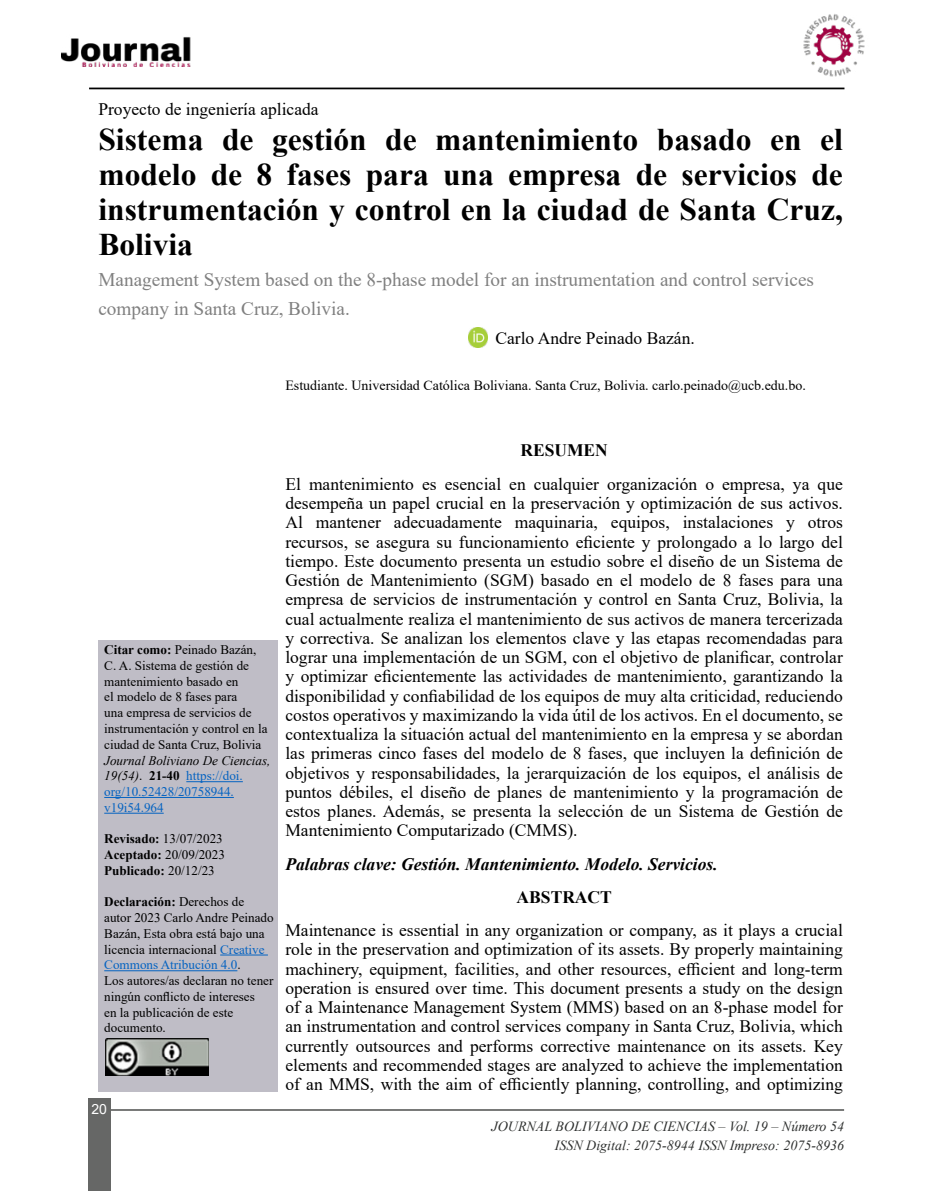
<style>
.page{position:relative;width:943px;height:1191px;background:#fff}
.page>*{position:absolute;margin:0;border:0;box-sizing:border-box;transform-origin:0 0}
.t1{font:700 31.5px/35px "Times New Roman";color:#000;text-align:justify}
.t2{font:19.25px/28.9px "Times New Roman";color:#808080}
.t3{font:17.5px/19.2px "Times New Roman";color:#000;text-align:justify}
.t4{font:italic 700 17.5px "Times New Roman";color:#000}
.t5{font:700 17.5px "Times New Roman";color:#000}
.t6{font:italic 14px/19.2px "Times New Roman";color:#2d2f2e;text-align:right}
.t7{font:14px "Times New Roman";color:#000}
.t8{font:14px "Arial";color:#fff}
.t9{font:13.12px/15.8px "Times New Roman";color:#000}
.t10{font:13.12px/15.8px "Times New Roman";color:#0563c1}
.t11{font:700 13.12px/15.8px "Times New Roman";color:#000}
.s1{font-weight:700}
.s2{font-style:italic;color:#000}
.s3{color:#000}
.s4{font-weight:700;color:#000}
.s5{font-weight:400}
.s6{color:#0563c1}
</style>
<div class="page">
<img style="left:62px;top:37px;width:129px;height:29px">
<hr style="left:99px;top:1109px;width:745px;height:1px;background:#676867">
<hr style="left:89px;top:88px;width:755px;height:1px;background:#000">
<div style="left:88px;top:1098px;width:22px;height:93px;background:#666766"></div>
<img style="left:803px;top:14px;width:62px;height:63px">
<div style="left:98px;top:640px;width:180px;height:451px;background:#bfbdc6"></div>
<hr style="left:186px;top:781px;width:57px;height:1px;background:#0563c1">
<hr style="left:104px;top:797px;width:130px;height:1px;background:#0563c1">
<hr style="left:104px;top:813px;width:60px;height:1px;background:#0563c1">
<hr style="left:220px;top:954px;width:48px;height:1px;background:#0563c1">
<hr style="left:104px;top:970px;width:133px;height:1px;background:#0563c1">
<img style="left:105px;top:1038px;width:104px;height:37px">
<img style="left:468px;top:328px;width:20px;height:19px">
<p class="t3" style="left:98px;top:99px;width:222px">Proyecto de ingeniería aplicada</p>
<h1 class="t1" style="left:98px;top:121px;width:746px">Sistema de gestión de mantenimiento basado en el modelo de 8 fases para una empresa de servicios de instrumentación y control en la ciudad de Santa Cruz, Bolivia</h1>
<p class="t2" style="left:98px;top:265px;width:717px">Management System based on the 8-phase model for an instrumentation and control services company in Santa Cruz, Bolivia.</p>
<p class="t3" style="left:495px;top:328px;width:201px">Carlo Andre Peinado Bazán.</p>
<p class="t7" style="left:285px;top:375px;width:522px">Estudiante. Universidad Católica Boliviana. Santa Cruz, Bolivia. carlo.peinado@ucb.edu.bo.</p>
<p class="t9" style="left:104px;top:641px;width:165px"><span class="s1">Citar como:</span> Peinado Bazán,<br>C. A. Sistema de gestión de mantenimiento basado en<br>el modelo de 8 fases para<br>una empresa de servicios de instrumentación y control en la ciudad de Santa Cruz, Bolivia</p>
<p class="t10" style="left:104px;top:752px;width:168px"><span class="s2">Journal Boliviano De Ciencias,<br>19(54)</span><span class="s3">.</span> <span class="s4">21-40</span> https://doi. org/10.52428/20758944. v19i54.964</p>
<p class="t11" style="left:104px;top:830px;width:122px">Revisado: <span class="s5">13/07/2023<br></span>Aceptado: <span class="s5">20/09/2023<br></span>Publicado: <span class="s5">20/12/23</span></p>
<p class="t9" style="left:104px;top:893px;width:171px"><span class="s1">Declaración:</span> Derechos de autor 2023 Carlo Andre Peinado<br>Bazán, Esta obra está bajo una licencia internacional <span class="s6">Creative<br>Commons Atribución 4.0</span>.<br>Los autores/as declaran no tener ningún conflicto de intereses<br>en la publicación de este documento.</p>
<p class="t8" style="left:91px;top:1099px;width:17px">20</p>
<p class="t5" style="left:520px;top:438px;width:89px">RESUMEN</p>
<p class="t3" style="left:285px;top:474px;width:559px">El mantenimiento es esencial en cualquier organización o empresa, ya que desempeña un papel crucial en la preservación y optimización de sus activos.<br>Al mantener adecuadamente maquinaria, equipos, instalaciones y otros recursos, se asegura su funcionamiento eficiente y prolongado a lo largo del tiempo. Este documento presenta un estudio sobre el diseño de un Sistema de Gestión de Mantenimiento (SGM) basado en el modelo de 8 fases para una empresa de servicios de instrumentación y control en Santa Cruz, Bolivia, la cual actualmente realiza el mantenimiento de sus activos de manera tercerizada y correctiva. Se analizan los elementos clave y las etapas recomendadas para lograr una implementación de un SGM, con el objetivo de planificar, controlar y optimizar eficientemente las actividades de mantenimiento, garantizando la disponibilidad y confiabilidad de los equipos de muy alta criticidad, reduciendo costos operativos y maximizando la vida útil de los activos. En el documento, se contextualiza la situación actual del mantenimiento en la empresa y se abordan las primeras cinco fases del modelo de 8 fases, que incluyen la definición de objetivos y responsabilidades, la jerarquización de los equipos, el análisis de puntos débiles, el diseño de planes de mantenimiento y la programación de estos planes. Además, se presenta la selección de un Sistema de Gestión de Mantenimiento Computarizado (CMMS).</p>
<p class="t4" style="left:285px;top:851px;width:434px">Palabras clave: Gestión. Mantenimiento. Modelo. Servicios.</p>
<p class="t5" style="left:516px;top:884px;width:97px">ABSTRACT</p>
<p class="t3" style="left:285px;top:920px;width:559px">Maintenance is essential in any organization or company, as it plays a crucial role in the preservation and optimization of its assets. By properly maintaining machinery, equipment, facilities, and other resources, efficient and long-term operation is ensured over time. This document presents a study on the design of a Maintenance Management System (MMS) based on an 8-phase model for an instrumentation and control services company in Santa Cruz, Bolivia, which currently outsources and performs corrective maintenance on its assets. Key elements and recommended stages are analyzed to achieve the implementation of an MMS, with the aim of efficiently planning, controlling, and optimizing</p>
<p class="t6" style="left:491px;top:1116px;width:354px">JOURNAL BOLIVIANO DE CIENCIAS – Vol. 19 – Número 54<br>ISSN Digital: 2075-8944 ISSN Impreso: 2075-8936</p>
</div>
